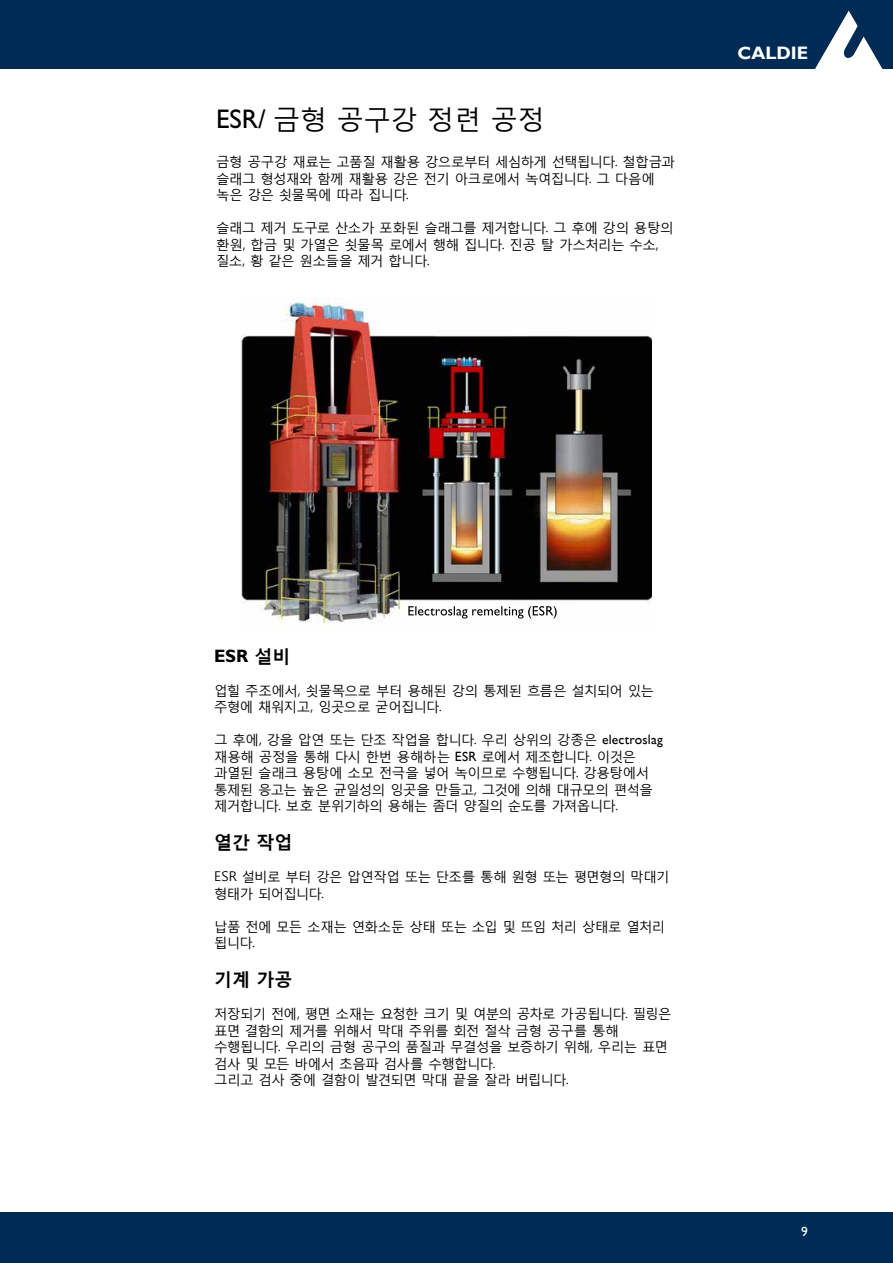
<style>
.page{position:relative;width:893px;height:1263px;background:#fff}
.page>*{position:absolute;margin:0;border:0;box-sizing:border-box;transform-origin:0 0}
.t1{font:27px "Malgun Gothic";color:#000}
.t2{font:700 18px "Malgun Gothic";color:#000}
.t3{font:700 18px "Uddeholm Gill";color:#fff}
.t4{font:700 18px "Assab Gill";color:#000}
.t5{font:13.5px/16.5px "Malgun Gothic";letter-spacing:-.045em;color:#000}
.t6{font:13.5px "Uddeholm Gill";color:#fff}
.s1{font-family:"Assab Gill"}
.s2{font-family:"Malgun Gothic"}
.s3{font-family:"Uddeholm Gill"}
</style>
<div class="page">
<div style="left:0;top:1212px;width:893px;height:51px;background:#002b54"></div>
<div style="left:0;top:0;width:893px;height:68px;background:#002b54"></div>
<svg style="left:811px;top:11px;width:76px;height:58px"></svg>
<img style="left:241px;top:297px;width:410px;height:332px">
<svg style="left:408px;top:606px;width:149px;height:12px"></svg>
<h1 class="t1" style="left:216px;top:103px;width:330px"><span class="s1">ESR/</span> 금형 공구강 정련 공정</h1>
<p class="t5" style="left:216px;top:153px;width:460px">금형 공구강 재료는 고품질 재활용 강으로부터 세심하게 선택됩니다. 철합금과 슬래그 형성재와 함께 재활용 강은 전기 아크로에서 녹여집니다. 그 다음에 녹은 강은 쇳물목에 따라 집니다.</p>
<p class="t5" style="left:216px;top:219px;width:459px">슬래그 제거 도구로 산소가 포화된 슬래그를 제거합니다. 그 후에 강의 용탕의 환원, 합금 및 가열은 쇳물목 로에서 행해 집니다. 진공 탈 가스처리는 수소, 질소, 황 같은 원소들을 제거 합니다.</p>
<h2 class="t3" style="left:737px;top:42px;width:72px">CALDIE</h2>
<h2 class="t4" style="left:214px;top:645px;width:78px">ESR <span class="s2">설비</span></h2>
<p class="t5" style="left:214px;top:682px;width:441px">업힐 주조에서, 쇳물목으로 부터 용해된 강의 통제된 흐름은 설치되어 있는 주형에 채워지고, 잉곳으로 굳어집니다.</p>
<p class="t5" style="left:214px;top:731px;width:450px">그 후에, 강을 압연 또는 단조 작업을 합니다. 우리 상위의 강종은 <span class="s3">electroslag </span>재용해 공정을 통해 다시 한번 용해하는 <span class="s3">ESR</span> 로에서 제조합니다. 이것은 과열된 슬래크 용탕에 소모 전극을 넣어 녹이므로 수행됩니다. 강용탕에서 통제된 응고는 높은 균일성의 잉곳을 만들고, 그것에 의해 대규모의 편석을 제거합니다. 보호 분위기하의 용해는 좀더 양질의 순도를 가져옵니다.</p>
<h2 class="t2" style="left:214px;top:831px;width:80px">열간 작업</h2>
<p class="t5" style="left:214px;top:868px;width:457px">ESR 설비로 부터 강은 압연작업 또는 단조를 통해 원형 또는 평면형의 막대기 형태가 되어집니다.</p>
<p class="t5" style="left:214px;top:918px;width:453px">납품 전에 모든 소재는 연화소둔 상태 또는 소입 및 뜨임 처리 상태로 열처리 됩니다.</p>
<h2 class="t2" style="left:214px;top:968px;width:80px">기계 가공</h2>
<p class="t5" style="left:214px;top:1005px;width:459px">저장되기 전에, 평면 소재는 요청한 크기 및 여분의 공차로 가공됩니다. 필링은 표면 결함의 제거를 위해서 막대 주위를 회전 절삭 금형 공구를 통해 수행됩니다. 우리의 금형 공구의 품질과 무결성을 보증하기 위해, 우리는 표면 검사 및 모든 바에서 초음파 검사를 수행합니다.<br>그리고 검사 중에 결함이 발견되면 막대 끝을 잘라 버립니다.</p>
<p class="t6" style="left:801px;top:1224px;width:8px">9</p>
</div>
